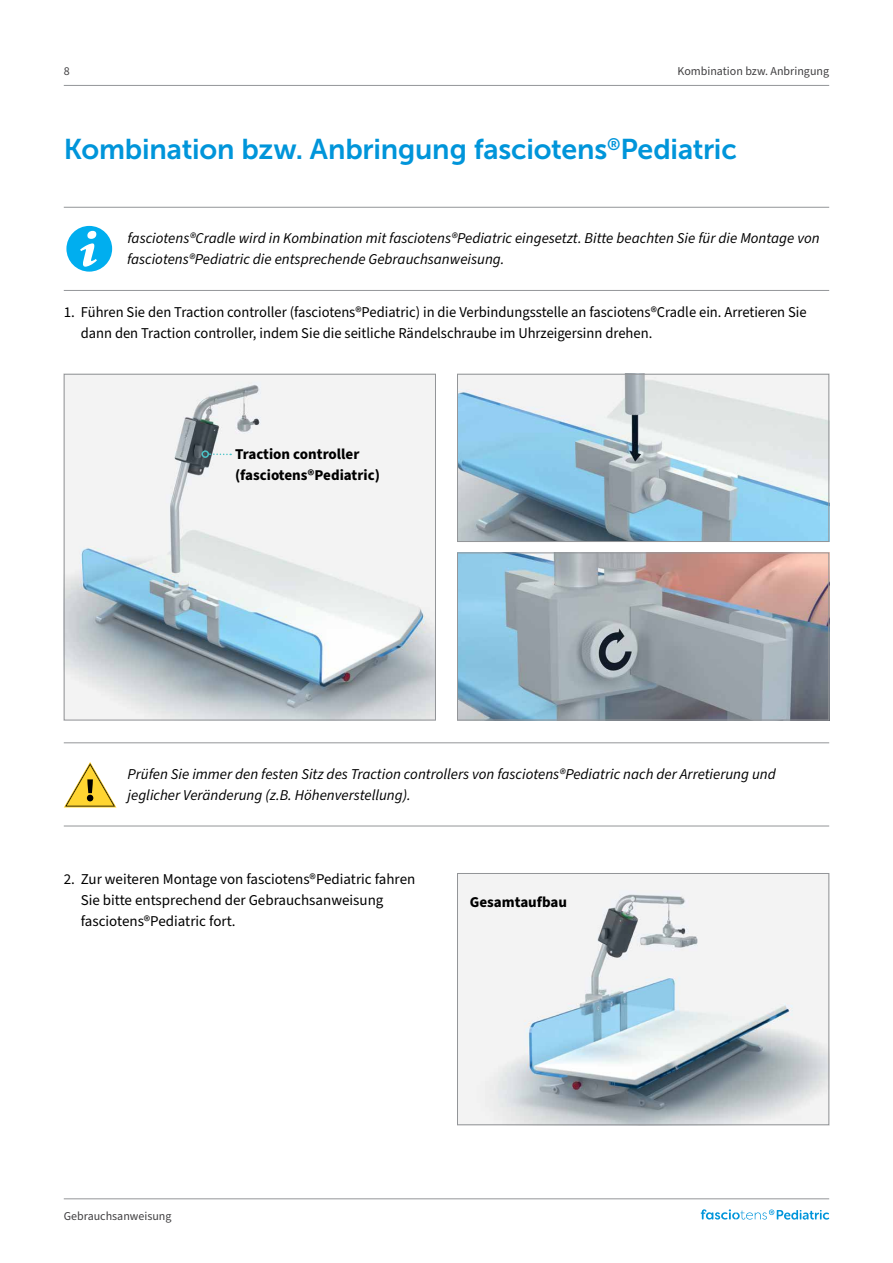
<style>
.page{position:relative;width:893px;height:1263px;background:#fff}
.page>*{position:absolute;margin:0;border:0;box-sizing:border-box;transform-origin:0 0}
.t1{font:28.5px "Museo Sans 700";letter-spacing:-.005em;color:#0095da}
.t2{font:15px/21px "Source Sans Pro";color:#000}
.t3{font:italic 15px/21px "Source Sans Pro";color:#000}
.t4{font:700 15px/21px "Source Sans Pro";color:#000}
.t5{font:12px "Source Sans Pro";color:#414042}
</style>
<div class="page">
<hr style="left:64px;top:85px;width:765px;height:1px;background:#939598">
<hr style="left:64px;top:1198px;width:765px;height:1px;background:#939598">
<svg style="left:701px;top:1209px;width:128px;height:11px"></svg>
<hr style="left:64px;top:290px;width:765px;height:1px;background:#939598">
<hr style="left:64px;top:207px;width:765px;height:1px;background:#939598">
<div style="left:66px;top:226px;width:46px;height:46px;background:#00aeef;border-radius:50%"></div>
<div style="left:87px;top:231px;width:9px;height:8px;background:#fff;border-radius:4px"></div>
<svg style="left:80px;top:243px;width:17px;height:24px"></svg>
<img style="left:66px;top:376px;width:368px;height:342px">
<div style="left:64px;top:374px;width:372px;height:346px;border:1px solid #939598"></div>
<img style="left:459px;top:376px;width:368px;height:164px">
<div style="left:457px;top:374px;width:372px;height:168px;border:1px solid #939598"></div>
<img style="left:459px;top:554px;width:368px;height:164px">
<div style="left:457px;top:552px;width:372px;height:168px;border:1px solid #939598"></div>
<svg style="left:209px;top:453px;width:22px;height:2px"></svg>
<div style="left:202px;top:450px;width:7px;height:8px;border:2px solid #4cc3c7;border-radius:50%"></div>
<img style="left:459px;top:875px;width:368px;height:248px">
<div style="left:457px;top:873px;width:372px;height:252px;border:1px solid #939598"></div>
<hr style="left:64px;top:826px;width:765px;height:1px;background:#939598">
<hr style="left:64px;top:742px;width:765px;height:1px;background:#939598">
<svg style="left:64px;top:762px;width:52px;height:45px"></svg>
<p class="t5" style="left:64px;top:63px;width:7px">8</p>
<p class="t5" style="left:677px;top:63px;width:153px">Kombination bzw. Anbringung</p>
<h1 class="t1" style="left:64px;top:133px;width:675px">Kombination bzw. Anbringung fasciotens<sup>®</sup>Pediatric</h1>
<p class="t3" style="left:127px;top:228px;width:694px">fasciotens®Cradle wird in Kombination mit fasciotens®Pediatric eingesetzt. Bitte beachten Sie für die Montage von fasciotens®Pediatric die entsprechende Gebrauchsanweisung.</p>
<p class="t2" style="left:81px;top:302px;width:727px;text-indent:-17px">1. Führen Sie den Traction controller (fasciotens®Pediatric) in die Verbindungsstelle an fasciotens®Cradle ein. Arretieren Sie dann den Traction controller, indem Sie die seitliche Rändelschraube im Uhrzeigersinn drehen.</p>
<p class="t4" style="left:235px;top:444px;width:146px">Traction controller (fasciotens®Pediatric)</p>
<p class="t3" style="left:128px;top:764px;width:650px">Prüfen Sie immer den festen Sitz des Traction controllers von fasciotens®Pediatric nach der Arretierung und jeglicher Veränderung (z.B. Höhenverstellung).</p>
<p class="t2" style="left:81px;top:869px;width:336px;text-indent:-17px">2. Zur weiteren Montage von fasciotens®Pediatric fahren<br>Sie bitte entsprechend der Gebrauchsanweisung fasciotens®Pediatric fort.</p>
<p class="t4" style="left:470px;top:892px;width:99px">Gesamtaufbau</p>
<p class="t5" style="left:64px;top:1208px;width:109px">Gebrauchsanweisung</p>
</div>
